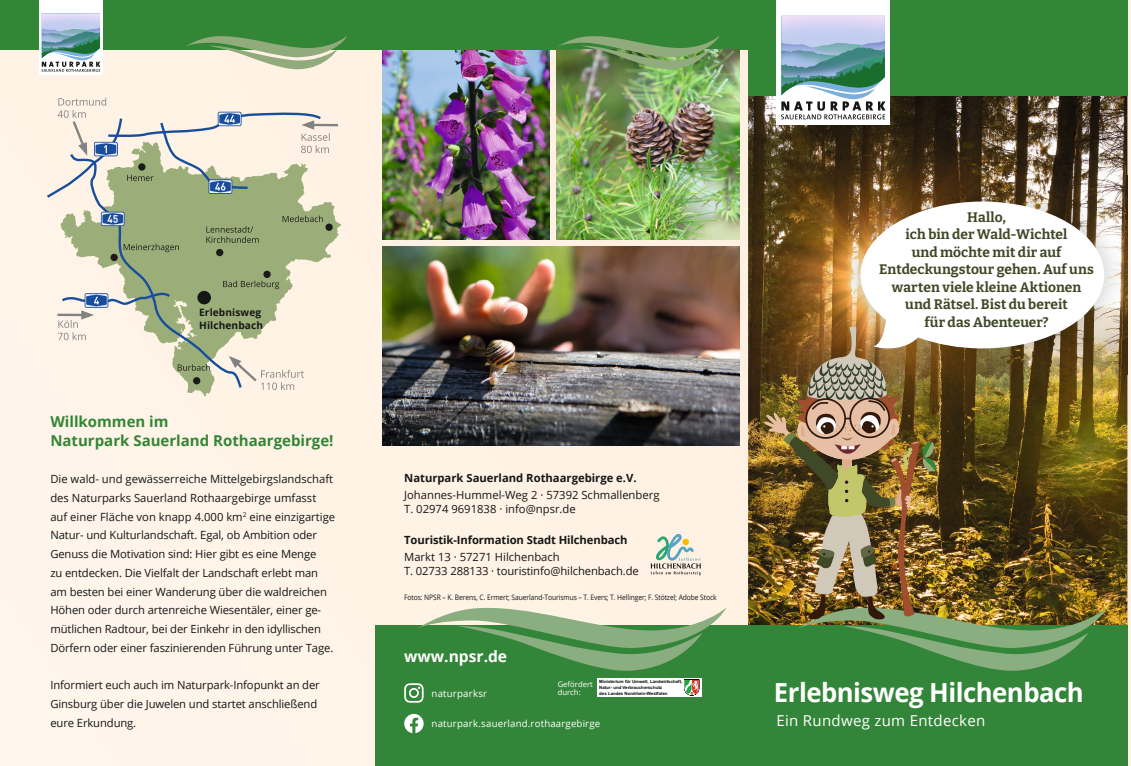
<style>
.page{position:relative;width:1131px;height:766px;background:#fff}
.page>*{position:absolute;margin:0;border:0;box-sizing:border-box;transform-origin:0 0}
.t1{font:700 26.25px "Open Sans";letter-spacing:-.02em;color:#fff}
.t2{font:700 15.62px "Open Sans";color:#fff}
.t3{font:700 15px/18.8px "Open Sans";color:#338636}
.t4{font:15px "Open Sans";letter-spacing:.02em;color:#fff}
.t5{font:700 13.75px/17.5px "Bitter";color:#404927;text-align:center}
.t6{font:11.25px/18.8px "Open Sans";letter-spacing:-.01em;color:#151616}
.t7{font:700 11.25px "Open Sans";letter-spacing:-.01em;color:#151616}
.t8{font:700 10.12px/12.5px "Open Sans";letter-spacing:.01em;color:#151616}
.t9{font:9.62px "Open Sans";letter-spacing:.015em;color:#fff}
.t10{font:7.75px/8.2px "Open Sans";color:#fff}
.t11{font:7.5px "Open Sans";letter-spacing:-.01em;color:#151616;scale:.89 1}
.t12{font:700 4.38px/5.6px "Arial";color:#020408}
</style>
<div class="page">
<div style="left:0;top:50px;width:748px;height:715px;background:#fff4e7"></div>
<img style="left:1127px;top:0;width:3px;height:638px">
<img style="left:383px;top:50px;width:166px;height:189px">
<div style="left:0;top:0;width:748px;height:50px;background:#338636"></div>
<div style="left:39px;top:0;width:64px;height:74px;background:#fff"></div>
<svg style="left:41px;top:13px;width:60px;height:59px"></svg>
<svg style="left:42px;top:14px;width:58px;height:58px"></svg>
<svg style="left:184px;top:36px;width:163px;height:34px"></svg>
<div style="left:29px;top:96px;width:329px;height:302px;background:#fff3e6"></div>
<svg style="left:60px;top:142px;width:281px;height:254px;background:#d8d8bb"></svg>
<svg style="left:68px;top:200px;width:175px;height:190px;background:#bcc5a0"></svg>
<div style="left:101px;top:212px;width:23px;height:14px;border:1px solid #184d9d;border-radius:2px"></div>
<svg style="left:102px;top:212px;width:22px;height:13px"></svg>
<div style="left:325px;top:223px;width:8px;height:8px;background:#1d1b1a;border-radius:50%"></div>
<div style="left:110px;top:254px;width:8px;height:7px;background:#1d1b1a;border-radius:50%"></div>
<div style="left:216px;top:249px;width:7px;height:7px;background:#1d1b1a;border-radius:50%"></div>
<div style="left:263px;top:270px;width:8px;height:8px;background:#1d1b1a;border-radius:50%"></div>
<div style="left:193px;top:377px;width:7px;height:7px;background:#1d1b1a;border-radius:50%"></div>
<svg style="left:282px;top:215px;width:41px;height:7px"></svg>
<svg style="left:124px;top:243px;width:55px;height:9px"></svg>
<svg style="left:206px;top:226px;width:53px;height:17px"></svg>
<svg style="left:223px;top:280px;width:56px;height:9px"></svg>
<svg style="left:178px;top:364px;width:32px;height:6px"></svg>
<svg style="left:57px;top:290px;width:116px;height:50px;background:#cbcec1"></svg>
<svg style="left:229px;top:356px;width:75px;height:34px;background:#ede4da"></svg>
<svg style="left:44px;top:98px;width:294px;height:102px;background:#dbd9ca"></svg>
<div style="left:197px;top:291px;width:14px;height:13px;background:#151616;border-radius:50%"></div>
<div style="left:376px;top:625px;width:372px;height:140px;background:#338639"></div>
<svg style="left:417px;top:602px;width:309px;height:69px"></svg>
<img style="left:556px;top:50px;width:183px;height:189px">
<img style="left:383px;top:246px;width:356px;height:199px">
<img style="left:556px;top:36px;width:163px;height:34px">
<div style="left:597px;top:678px;width:105px;height:18px;background:#fff"></div>
<svg style="left:684px;top:679px;width:15px;height:16px"></svg>
<svg style="left:404px;top:713px;width:19px;height:20px"></svg>
<svg style="left:404px;top:683px;width:19px;height:19px"></svg>
<svg style="left:650px;top:534px;width:50px;height:41px;background:#cdd4c6"></svg>
<img style="left:748px;top:96px;width:379px;height:529px">
<div style="left:748px;top:625px;width:379px;height:140px;background:#338639"></div>
<div style="left:748px;top:0;width:379px;height:96px;background:#338636"></div>
<div style="left:776px;top:0;width:113px;height:124px;background:#fff"></div>
<svg style="left:781px;top:16px;width:104px;height:103px"></svg>
<img style="left:835px;top:176px;width:294px;height:198px">
<svg style="left:860px;top:201px;width:244px;height:125px"></svg>
<img style="left:764px;top:326px;width:342px;height:345px">
<p class="t8" style="left:199px;top:306px;width:65px">Erlebnisweg<br>Hilchenbach</p>
<h3 class="t3" style="left:50px;top:411px;width:285px">Willkommen im<br>Naturpark Sauerland Rothaargebirge!</h3>
<p class="t6" style="left:50px;top:469px;width:286px">Die wald- und gewässerreiche Mittelgebirgslandschaft des Naturparks Sauerland Rothaargebirge umfasst auf einer Fläche von knapp 4.000 km<sup>2</sup> eine einzigartige Natur- und Kulturlandschaft. Egal, ob Ambition oder Genuss die Motivation sind: Hier gibt es eine Menge<br>zu entdecken. Die Vielfalt der Landschaft erlebt man am besten bei einer Wanderung über die waldreichen Höhen oder durch artenreiche Wiesentäler, einer ge&shy;mütlichen Radtour, bei der Einkehr in den idyllischen Dörfern oder einer faszinierenden Führung unter Tage.</p>
<p class="t6" style="left:50px;top:675px;width:271px">Informiert euch auch im Naturpark-Infopunkt an der<br>Ginsburg über die Juwelen und startet anschließend eure Erkundung.</p>
<p class="t7" style="left:404px;top:470px;width:234px">Naturpark Sauerland Rothaargebirge e.V.</p>
<p class="t6" style="left:404px;top:488px;width:257px;line-height:13.8px">Johannes-Hummel-Weg 2 · 57392 Schmallenberg<br>T. 02974 9691838 · info@npsr.de</p>
<p class="t7" style="left:404px;top:531px;width:225px">Touristik-Information Stadt Hilchenbach</p>
<p class="t6" style="left:404px;top:549px;width:236px;line-height:13.8px">Markt 13 · 57271 Hilchenbach<br>T. 02733 288133 · touristinfo@hilchenbach.de</p>
<p class="t11" style="left:404px;top:592px;width:352px">Fotos: NPSR – K. Berens, C. Ermert; Sauerland-Tourismus – T. Evers; T. Hellinger; F. Stötzel; Adobe Stock</p>
<h2 class="t2" style="left:404px;top:645px;width:104px">www.npsr.de</h2>
<p class="t9" style="left:431px;top:686px;width:57px">naturparksr</p>
<p class="t9" style="left:431px;top:717px;width:170px">naturpark.sauerland.rothaargebirge</p>
<p class="t10" style="left:557px;top:679px;width:37px">Gefördert durch:</p>
<p class="t12" style="left:599px;top:679px;width:85px">Ministerium für Umwelt, Landwirtschaft,<br>Natur- und Verbraucherschutz<br>des Landes Nordrhein-Westfalen</p>
<p class="t5" style="left:879px;top:208px;width:216px">Hallo,<br>ich bin der Wald-Wichtel<br>und möchte mit dir auf<br>Entdeckungstour gehen. Auf uns warten viele kleine Aktionen und Rätsel. Bist du bereit<br>für das Abenteuer?</p>
<h1 class="t1" style="left:774px;top:674px;width:311px">Erlebnisweg Hilchenbach</h1>
<h3 class="t4" style="left:776px;top:710px;width:210px">Ein Rundweg zum Entdecken</h3>
</div>
